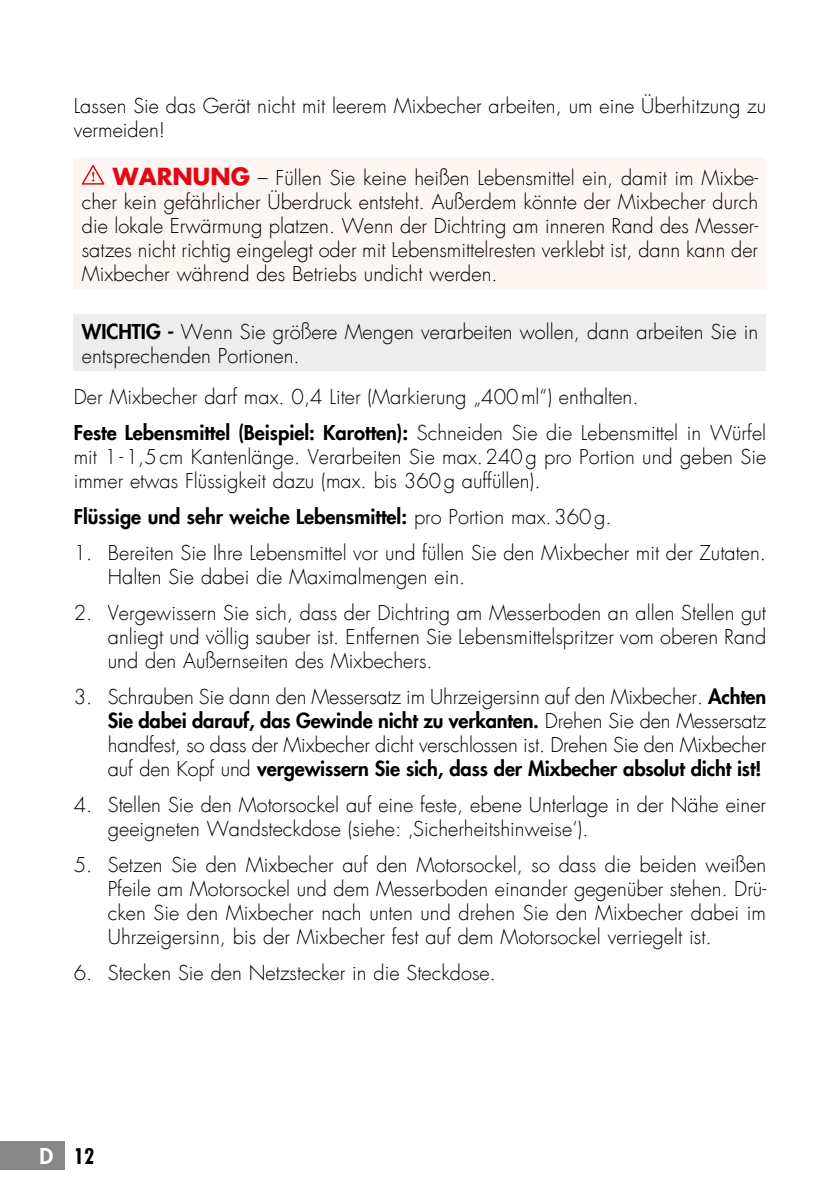
<style>
.page{position:relative;width:840px;height:1191px;background:#fff}
.page>*{position:absolute;margin:0;border:0;box-sizing:border-box;transform-origin:0 0}
.t1{font:700 condensed 21px "Futura LT";color:#000}
.t2{font:300 20px/24px "Futura LT";color:#000}
.t3{font:800 20px "Futura LT";color:#000}
.s1{font-weight:700;font-size:23px;color:#e30613}
.s2{font-weight:800}
.s3{font-weight:300}
.s4{font-weight:800;font-stretch:normal;font-size:21.4px;color:#fff}
</style>
<div class="page">
<div style="left:0;top:1141px;width:65px;height:28px;background:#878787"></div>
<div style="left:74px;top:157px;width:691px;height:132px;background:#fef6f2"></div>
<svg style="left:82px;top:165px;width:22px;height:20px"></svg>
<div style="left:74px;top:314px;width:691px;height:57px;background:#ededed"></div>
<p class="t2" style="left:74px;top:94px;width:693px">Lassen Sie das Gerät nicht mit leerem Mixbecher arbeiten, um eine Überhitzung zu vermeiden!</p>
<p class="t2" style="left:82px;top:166px;width:677px;text-align:justify;text-indent:31px"><span class="s1">WARNUNG</span> – Füllen Sie keine heißen Lebensmittel ein, damit im Mixbe&shy;cher kein gefährlicher Überdruck entsteht. Außerdem könnte der Mixbecher durch die lokale Erwärmung platzen. Wenn der Dichtring am inneren Rand des Messer&shy;satzes nicht richtig eingelegt oder mit Lebensmittelresten verklebt ist, dann kann der Mixbecher während des Betriebs undicht werden.</p>
<p class="t2" style="left:82px;top:320px;width:677px"><span class="s2">WICHTIG -</span> Wenn Sie größere Mengen verarbeiten wollen, dann arbeiten Sie in entsprechenden Portionen.</p>
<p class="t2" style="left:74px;top:379px;width:693px;line-height:36px">Der Mixbecher darf max. 0,4 Liter (Markierung „400ml“) enthalten.<br><span class="s2">Feste Lebensmittel (Beispiel: Karotten):</span> Schneiden Sie die Lebensmittel in Würfel</p>
<p class="t2" style="left:74px;top:445px;width:693px">mit 1-1,5cm Kantenlänge. Verarbeiten Sie max.240g pro Portion und geben Sie immer etwas Flüssigkeit dazu (max. bis 360g auffüllen).</p>
<p class="t3" style="left:74px;top:503px;width:539px">Flüssige und sehr weiche Lebensmittel: <span class="s3">pro Portion max.360g.</span></p>
<p class="t2" style="left:108px;top:541px;width:659px;text-indent:-34px">1. Bereiten Sie Ihre Lebensmittel vor und füllen Sie den Mixbecher mit der Zutaten.<br>Halten Sie dabei die Maximalmengen ein.</p>
<p class="t2" style="left:108px;top:601px;width:659px;text-align:justify;text-indent:-34px">2. Vergewissern Sie sich, dass der Dichtring am Messerboden an allen Stellen gut anliegt und völlig sauber ist. Entfernen Sie Lebensmittelspritzer vom oberen Rand und den Außernseiten des Mixbechers.</p>
<p class="t2" style="left:108px;top:685px;width:659px;text-align:justify;text-indent:-34px">3. Schrauben Sie dann den Messersatz im Uhrzeigersinn auf den Mixbecher. <span class="s2">Achten Sie dabei darauf, das Gewinde nicht zu verkanten.</span> Drehen Sie den Messersatz handfest, so dass der Mixbecher dicht verschlossen ist. Drehen Sie den Mixbecher auf den Kopf und <span class="s2">vergewissern Sie sich, dass der Mixbecher absolut dicht ist!</span></p>
<p class="t2" style="left:108px;top:793px;width:659px;text-indent:-34px">4. Stellen Sie den Motorsockel auf eine feste, ebene Unterlage in der Nähe einer geeigneten Wandsteckdose (siehe: ‚Sicherheitshinweise‘).</p>
<p class="t2" style="left:108px;top:853px;width:659px;text-align:justify;text-indent:-34px">5. Setzen Sie den Mixbecher auf den Motorsockel, so dass die beiden weißen Pfeile am Motorsockel und dem Messerboden einander gegenüber stehen. Drü&shy;cken Sie den Mixbecher nach unten und drehen Sie den Mixbecher dabei im Uhrzeigersinn, bis der Mixbecher fest auf dem Motorsockel verriegelt ist.</p>
<p class="t2" style="left:74px;top:961px;width:423px">6. Stecken Sie den Netzstecker in die Steckdose.</p>
<p class="t1" style="left:39px;top:1142px;width:56px"><span class="s4">D</span> 12</p>
</div>
